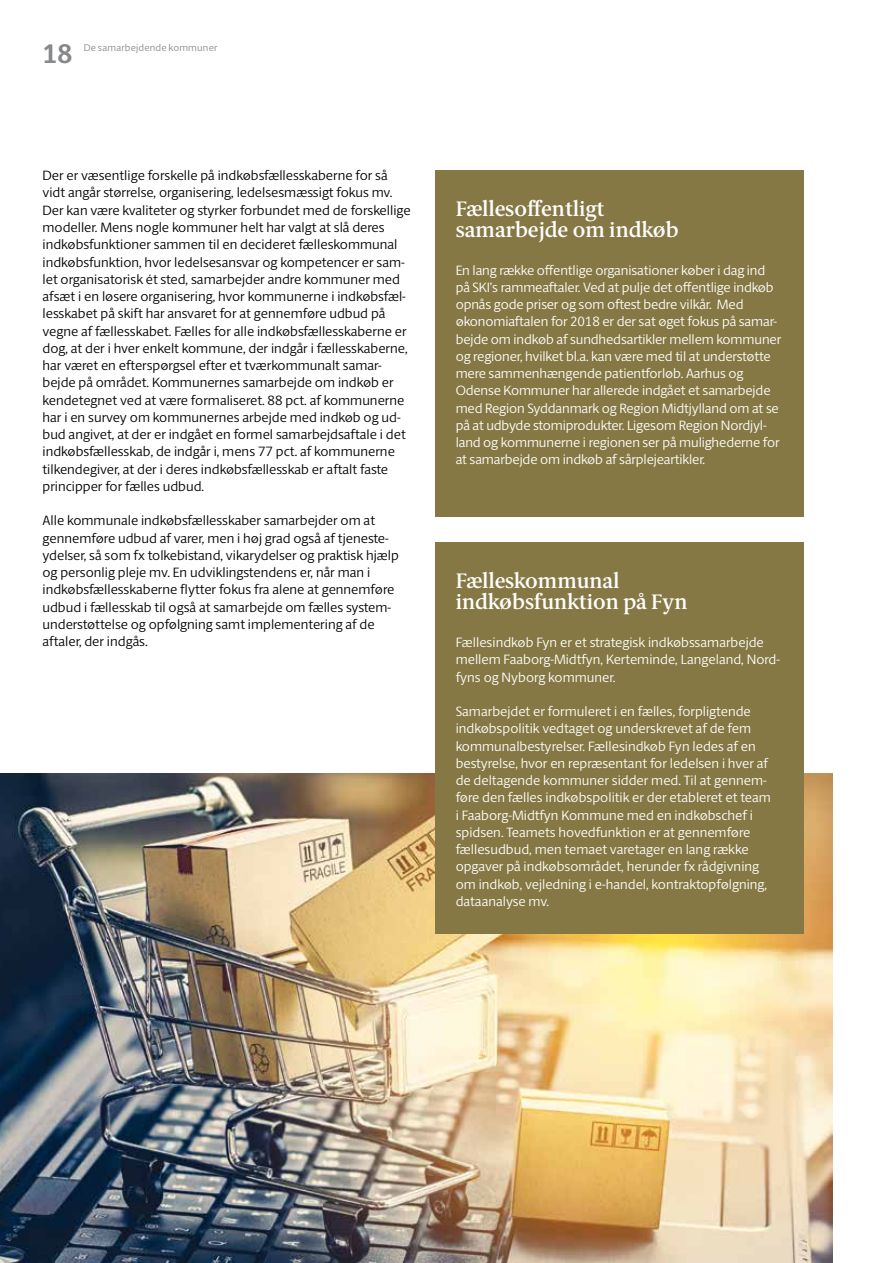
<style>
.page{position:relative;width:893px;height:1263px;background:#fff}
.page>*{position:absolute;margin:0;border:0;box-sizing:border-box;transform-origin:0 0}
.t1{font:700 27px "ID Sans";color:#87888a}
.t2{font:600 21px/21px "ID Serif";color:#fff}
.t3{font:300 13.5px/17.2px "ID Sans";color:#000}
.t4{font:300 13.5px/17.2px "ID Sans";letter-spacing:-.01em;color:#fff}
.t5{font:300 9.75px "ID Sans";letter-spacing:.02em;color:#87888a}
</style>
<div class="page">
<img style="left:0;top:774px;width:832px;height:489px">
<div style="left:435px;top:543px;width:369px;height:391px;background:#867844"></div>
<div style="left:435px;top:170px;width:369px;height:347px;background:#867844"></div>
<h1 class="t1" style="left:43px;top:37px;width:31px">18</h1>
<p class="t5" style="left:84px;top:41px;width:135px">De samarbejdende kommuner</p>
<p class="t3" style="left:43px;top:167px;width:370px">Der er væsentlige forskelle på indkøbsfællesskaberne for så vidt angår størrelse, organisering, ledelsesmæssigt fokus mv.<br>Der kan være kvaliteter og styrker forbundet med de forskellige modeller. Mens nogle kommuner helt har valgt at slå deres indkøbsfunktioner sammen til en decideret fælleskommunal indkøbsfunktion, hvor ledelsesansvar og kompetencer er sam&shy;let organisatorisk ét sted, samarbejder andre kommuner med afsæt i en løsere organisering, hvor kommunerne i indkøbsfæl&shy;lesskabet på skift har ansvaret for at gennemføre udbud på vegne af fællesskabet. Fælles for alle indkøbsfællesskaberne er dog, at der i hver enkelt kommune, der indgår i fællesskaberne, har været en efterspørgsel efter et tværkommunalt samar&shy;bejde på området. Kommunernes samarbejde om indkøb er kendetegnet ved at være formaliseret. 88 pct. af kommunerne har i en survey om kommunernes arbejde med indkøb og ud&shy;bud angivet, at der er indgået en formel samarbejdsaftale i det indkøbsfællesskab, de indgår i, mens 77 pct. af kommunerne tilkendegiver, at der i deres indkøbsfællesskab er aftalt faste principper for fælles udbud.</p>
<p class="t3" style="left:43px;top:512px;width:358px">Alle kommunale indkøbsfællesskaber samarbejder om at gennemføre udbud af varer, men i høj grad også af tjeneste&shy;ydelser, så som fx tolkebistand, vikarydelser og praktisk hjælp og personlig pleje mv. En udviklingstendens er, når man i indkøbsfællesskaberne flytter fokus fra alene at gennemføre udbud i fællesskab til også at samarbejde om fælles system&shy;understøttelse og opfølgning samt implementering af de aftaler, der indgås.</p>
<h2 class="t2" style="left:456px;top:198px;width:224px">Fællesoffentligt samarbejde om indkøb</h2>
<p class="t4" style="left:456px;top:261px;width:327px">En lang række offentlige organisationer køber i dag ind på SKI’s rammeaftaler. Ved at pulje det offentlige indkøb opnås gode priser og som oftest bedre vilkår. Med økonomiaftalen for 2018 er der sat øget fokus på samar&shy;bejde om indkøb af sundhedsartikler mellem kommuner og regioner, hvilket bl.a. kan være med til at understøtte mere sammenhængende patientforløb. Aarhus og Odense Kommuner har allerede indgået et samarbejde med Region Syddanmark og Region Midtjylland om at se på at udbyde stomiprodukter. Ligesom Region N ordjyl&shy;land og kommunerne i regionen ser på mulighederne for at samarbejde om indkøb af sårplejeartikler.</p>
<h2 class="t2" style="left:456px;top:571px;width:233px">Fælleskommunal indkøbsfunktion på Fyn</h2>
<p class="t4" style="left:456px;top:634px;width:326px">Fællesindkøb Fyn er et strategisk indkøbssamarbejde mellem Faaborg-Midtfyn, Kerteminde, Langeland, Nord&shy;fyns og Nyborg kommuner.</p>
<p class="t4" style="left:456px;top:703px;width:317px">Samarbejdet er formuleret i en fælles, forpligtende indkøbspolitik vedtaget og underskrevet af de fem kommunalbestyrelser. Fællesindkøb Fyn ledes af en bestyrelse, hvor en repræsentant for ledelsen i hver af de deltagende kommuner sidder med. Til at gennem&shy;føre den fælles indkøbspolitik er der etableret et team i Faaborg-Midtfyn Kommune med en indkøbschef i spidsen. Teamets hovedfunktion er at gennemføre fællesudbud, men temaet varetager en lang række opgaver på indkøbsområdet, herunder fx rådgivning om indkøb, vejledning i e-handel, kontraktopfølgning, dataanalyse mv.</p>
</div>
